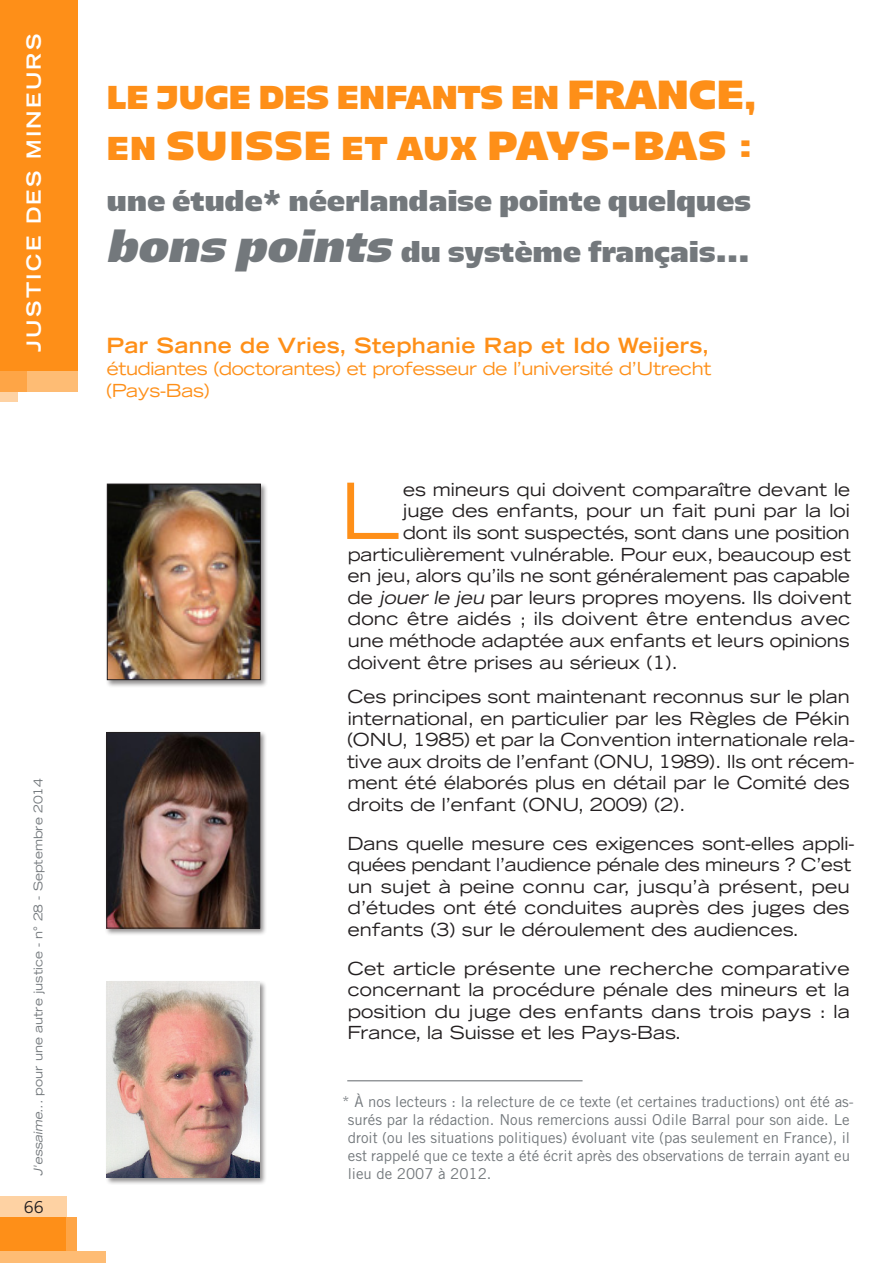
<style>
.page{position:relative;width:893px;height:1263px;background:#fff}
.page>*{position:absolute;margin:0;border:0;box-sizing:border-box;transform-origin:0 0}
.t1{font:expanded 77.4px "Trade Gothic LT Std";color:#fe8f18}
.t2{font:40.5px/51px "Majoris";letter-spacing:.025em;color:#fe8f18;text-align:right}
.t3{font:33px "Majoris";color:#fe8f18}
.t4{font:30px/51px "Majoris";letter-spacing:-.01em;color:#73787c}
.t5{font:700 expanded 21px "Trade Gothic LT Std";letter-spacing:.02em;color:#fe8f18}
.t6{font:700 expanded 19.5px "Trade Gothic LT Std";letter-spacing:.12em;color:#fff}
.t7{font:expanded 18px/21.6px "Trade Gothic LT Std";color:#231f20}
.t8{font:expanded 18px/21.6px "Trade Gothic LT Std";letter-spacing:-.02em;color:#fe8f18}
.t9{font:16.5px "Trade Gothic LT Std";color:#231f20}
.t10{font:15px/18px "Trade Gothic LT Std";color:#73787c}
.t11{font:expanded 12px "Trade Gothic LT Std";color:#73787c}
.s1{font-style:italic}
.s2{font-size:33px}
.s3{font-style:italic;font-size:46.5px}
</style>
<div class="page">
<div style="left:0;top:124px;width:17px;height:278px;background:#fed2a3"></div>
<div style="left:0;top:91px;width:77px;height:300px;background:#febc74"></div>
<div style="left:0;top:91px;width:27px;height:300px;background:#fea546"></div>
<div style="left:0;top:0;width:77px;height:371px;background:#fe8f18"></div>
<div style="left:0;top:1196px;width:67px;height:67px;background:#fed2a3"></div>
<div style="left:0;top:1217px;width:67px;height:46px;background:#fe8f18"></div>
<div style="left:67px;top:1217px;width:10px;height:46px;background:#fea546"></div>
<div style="left:0;top:1252px;width:106px;height:11px;background:#febc74"></div>
<hr style="left:347px;top:1080px;width:236px;height:1px;background:#73787c">
<div style="left:105px;top:482px;width:163px;height:206px;background:#231f20;opacity:.5"></div>
<img style="left:109px;top:486px;width:150px;height:192px">
<div style="left:107px;top:484px;width:154px;height:196px;border:1px solid #231f20"></div>
<div style="left:105px;top:730px;width:163px;height:206px;background:#231f20;opacity:.5"></div>
<img style="left:108px;top:734px;width:150px;height:192px">
<div style="left:106px;top:732px;width:154px;height:196px;border:1px solid #231f20"></div>
<div style="left:105px;top:980px;width:163px;height:205px;background:#231f20;opacity:.5"></div>
<img style="left:107px;top:982px;width:153px;height:195px">
<p class="t6" style="left:21px;top:352px;width:320px;rotate:-90deg">JUSTICE DES MINEURS</p>
<p class="t11" style="left:30px;top:1176px;width:399px;rotate:-90deg"><span class="s1">J'essaime...</span> pour une autre justice - n° 28 - Septembre 2014</p>
<p class="t9" style="left:24px;top:1197px;width:22px">66</p>
<h2 class="t2" style="left:107px;top:69px;width:652px">CE<span class="s2">,<br>EN</span> SUISSE <span class="s2">ET AUX</span> PAYS-BAS <span class="s2">:</span></h2>
<h3 class="t4" style="left:107px;top:174px;width:646px">une étude* néerlandaise pointe quelques <span class="s3">bons points</span> du système français...</h3>
<h3 class="t3" style="left:107px;top:78px;width:255px">LE JUGE DES ENFANT</h3>
<h2 class="t2" style="left:480px;top:69px;width:118px"><span class="s2">S EN</span> FRAN</h2>
<p class="t5" style="left:106px;top:332px;width:604px">Par Sanne de Vries, Stephanie Rap et Ido Weijers,</p>
<p class="t8" style="left:106px;top:357px;width:607px">étudiantes (doctorantes) et professeur de l’université d’Utrecht (Pays-Bas)</p>
<h1 class="t1" style="left:340px;top:460px;width:62px">L</h1>
<p class="t7" style="left:403px;top:478px;width:448px">es mineurs qui doivent comparaître devant le</p>
<p class="t7" style="left:402px;top:500px;width:449px">juge des enfants, pour un fait puni par la loi</p>
<p class="t7" style="left:403px;top:521px;width:448px">dont ils sont suspectés, sont dans une position</p>
<p class="t7" style="left:348px;top:543px;width:505px">particulièrement vulnérable. Pour eux, beaucoup est</p>
<p class="t7" style="left:348px;top:564px;width:504px">en jeu, alors qu’ils ne sont généralement pas capable</p>
<p class="t7" style="left:348px;top:586px;width:505px">de <span class="s1">jouer le jeu</span> par leurs propres moyens. Ils doivent</p>
<p class="t7" style="left:348px;top:608px;width:504px">donc être aidés ; ils doivent être entendus avec</p>
<p class="t7" style="left:348px;top:629px;width:504px">une méthode adaptée aux enfants et leurs opinions</p>
<p class="t7" style="left:348px;top:651px;width:332px">doivent être prises au sérieux (1).</p>
<p class="t7" style="left:347px;top:685px;width:509px">Ces principes sont maintenant reconnus sur le plan international, en particulier par les Règles de Pékin (ONU, 1985) et par la Convention internationale rela&shy;tive aux droits de l’enfant (ONU, 1989). Ils ont récem&shy;ment été élaborés plus en détail par le Comité des droits de l’enfant (ONU, 2009) (2).</p>
<p class="t7" style="left:347px;top:832px;width:509px">Dans quelle mesure ces exigences sont-elles appli&shy;quées pendant l’audience pénale des mineurs ? C’est un sujet à peine connu car, jusqu’à présent, peu d’études ont été conduites auprès des juges des enfants (3) sur le déroulement des audiences.</p>
<p class="t7" style="left:347px;top:957px;width:504px;text-align:justify">Cet article présente une recherche comparative concernant la procédure pénale des mineurs et la position du juge des enfants dans trois pays : la France, la Suisse et les Pays-Bas.</p>
<p class="t10" style="left:348px;top:1092px;width:508px;text-indent:-5px">* À nos lecteurs : la relecture de ce texte (et certaines traductions) ont été as&shy;surés par la rédaction. Nous remercions aussi Odile Barral pour son aide. Le droit (ou les situations politiques) évoluant vite (pas seulement en France), il est rappelé que ce texte a été écrit après des observations de terrain ayant eu lieu de 2007 à 2012.</p>
</div>
